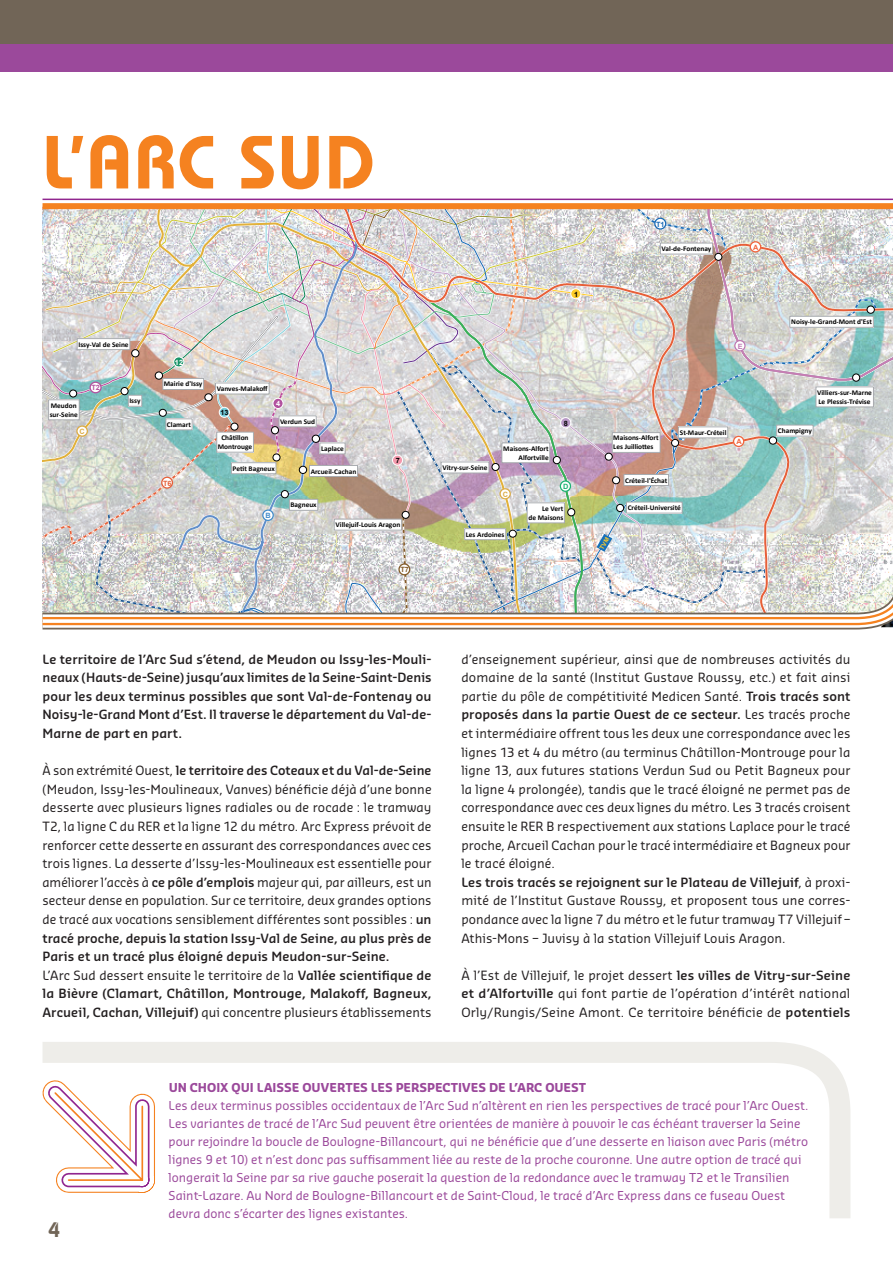
<style>
.page{position:relative;width:893px;height:1263px;background:#fff}
.page>*{position:absolute;margin:0;border:0;box-sizing:border-box;transform-origin:0 0}
.t1{font:600 75px "Bauhaus";letter-spacing:.02em;color:#f58220}
.t2{font:600 21px "Bauhaus";color:#716557}
.t3{font:12.45px/18.6px "Sansa Std";letter-spacing:.005em;color:#231f20}
.t4{font:600 12.45px/18.6px "Sansa Std";letter-spacing:.005em;color:#231f20;text-align:justify}
.t5{font:12px/18px "Sansa Std";letter-spacing:.005em;color:#9b499b}
.t6{font:700 12px "Sansa Std";color:#9b499b}
.t7{font:700 7.2px/9px "Calibri";color:#000}
.t8{font:700 7.2px "Arial";color:#000}
.t9{font:700 7.2px "Arial";color:#fff}
.t10{font:700 7.2px "Arial";color:#dcad47}
.t11{font:700 7.2px "Arial";color:#f2643c}
.t12{font:700 7.2px "Arial";color:#b2519f}
.t13{font:700 7.2px "Arial";color:#e66039}
.t14{font:700 7.2px "Arial";color:#845c2a}
.t15{font:700 7.2px "Arial";color:#186ab5}
.t16{font:700 7.2px "Arial";color:#bf7ab3}
.t17{font:700 7.2px "Arial";color:#1cb375}
.t18{font:700 7.2px "Arial";color:#448dcb}
.s1{font-weight:600}
</style>
<div class="page">
<hr style="left:43px;top:199px;width:850px;height:1px;background:#90268f">
<div style="left:43px;top:203px;width:850px;height:6px;background:#f58220"></div>
<div style="left:0;top:0;width:893px;height:49px;background:#716557"></div>
<div style="left:0;top:44px;width:893px;height:27px;background:#9b499b"></div>
<svg style="left:42px;top:1042px;width:809px;height:176px"></svg>
<svg style="left:42px;top:1057px;width:136px;height:159px"></svg>
<img style="left:43px;top:209px;width:850px;height:418px">
<h1 class="t1" style="left:43px;top:117px;width:334px">L’ARC SUD</h1>
<p class="t7" style="left:78px;top:339px;width:52px">Issy-Val de Seine</p>
<p class="t7" style="left:50px;top:401px;width:30px">Meudon sur-Seine</p>
<p class="t12" style="left:91px;top:383px;width:10px">T2</p>
<p class="t10" style="left:80px;top:427px;width:7px">C</p>
<p class="t7" style="left:129px;top:396px;width:13px">Issy</p>
<p class="t9" style="left:175px;top:358px;width:10px">12</p>
<p class="t7" style="left:164px;top:379px;width:40px">Mairie d'Issy</p>
<p class="t7" style="left:167px;top:420px;width:26px">Clamart</p>
<p class="t13" style="left:163px;top:478px;width:10px">T6</p>
<p class="t7" style="left:217px;top:384px;width:52px">Vanves-Malakoff</p>
<p class="t8" style="left:220px;top:408px;width:10px">13</p>
<p class="t7" style="left:218px;top:433px;width:36px;text-align:center">Châtillon<br>Montrouge</p>
<p class="t9" style="left:276px;top:399px;width:6px">4</p>
<p class="t7" style="left:280px;top:417px;width:37px">Verdun Sud</p>
<p class="t7" style="left:321px;top:444px;width:24px">Laplace</p>
<p class="t7" style="left:233px;top:463px;width:44px">Petit Bagneux</p>
<p class="t7" style="left:311px;top:466px;width:47px">Arcueil-Cachan</p>
<p class="t18" style="left:265px;top:511px;width:7px">B</p>
<p class="t7" style="left:290px;top:500px;width:28px">Bagneux</p>
<p class="t8" style="left:396px;top:456px;width:6px">7</p>
<p class="t7" style="left:336px;top:520px;width:66px">Villejuif-Louis Aragon</p>
<p class="t14" style="left:400px;top:565px;width:10px">T7</p>
<p class="t8" style="left:574px;top:289px;width:6px">1</p>
<p class="t15" style="left:656px;top:219px;width:10px">T1</p>
<p class="t7" style="left:662px;top:244px;width:51px">Val-de-Fontenay</p>
<p class="t11" style="left:753px;top:243px;width:7px">A</p>
<p class="t16" style="left:738px;top:341px;width:6px">E</p>
<p class="t7" style="left:442px;top:463px;width:47px">Vitry-sur-Seine</p>
<p class="t7" style="left:503px;top:443px;width:47px;text-align:right">Maisons-Alfort<br>Alfortville</p>
<p class="t10" style="left:503px;top:489px;width:7px">C</p>
<p class="t8" style="left:564px;top:418px;width:6px">8</p>
<p class="t17" style="left:563px;top:482px;width:7px">D</p>
<p class="t7" style="left:613px;top:433px;width:47px">Maisons-Alfort<br>Les Juilliottes</p>
<p class="t7" style="left:625px;top:475px;width:44px">Créteil-l'Échat</p>
<p class="t7" style="left:680px;top:428px;width:48px">St-Maur-Créteil</p>
<p class="t7" style="left:528px;top:504px;width:36px;text-align:right">Le Vert<br>de Maisons</p>
<p class="t7" style="left:628px;top:503px;width:55px">Créteil-Université</p>
<p class="t7" style="left:466px;top:529px;width:40px">Les Ardoines</p>
<p class="t11" style="left:736px;top:437px;width:7px">A</p>
<p class="t7" style="left:791px;top:317px;width:82px">Noisy-le-Grand-Mont d'Est</p>
<p class="t7" style="left:817px;top:388px;width:56px">Villiers-sur-Marne<br>Le Plessis-Trévise</p>
<p class="t7" style="left:778px;top:426px;width:35px">Champigny</p>
<p class="t4" style="left:43px;top:649px;width:391px">Le territoire de l’Arc Sud s’étend, de Meudon ou Issy-les-Mouli&shy;neaux (Hauts-de-Seine) jusqu’aux limites de la Seine-Saint-Denis pour les deux terminus possibles que sont Val-de-Fontenay ou Noisy-le-Grand Mont d’Est. Il traverse le département du Val-de-Marne de part en part.</p>
<p class="t3" style="left:43px;top:760px;width:391px">À son extrémité Ouest, <span class="s1">le territoire des Coteaux et du Val-de-Seine </span>(Meudon, Issy-les-Moulineaux, Vanves) bénéficie déjà d’une bonne desserte avec plusieurs lignes radiales ou de rocade : le tramway T2, la ligne C du RER et la ligne 12 du métro. Arc Express prévoit de renforcer cette desserte en assurant des correspondances avec ces trois lignes. La desserte d’Issy-les-Moulineaux est essentielle pour améliorer l’accès à <span class="s1">ce pôle d’emplois</span> majeur qui, par ailleurs, est un secteur dense en population. Sur ce territoire, deux grandes options de tracé aux vocations sensiblement différentes sont possibles : <span class="s1">un tracé proche, depuis la station Issy-Val de Seine, au plus près de Paris et un tracé plus éloigné depuis Meudon-sur-Seine.<br></span>L’Arc Sud dessert ensuite le territoire de la <span class="s1">Vallée scientifique de la Bièvre (Clamart, Châtillon, Montrouge, Malakoff, Bagneux, Arcueil, Cachan, Villejuif)</span> qui concentre plusieurs établissements</p>
<p class="t3" style="left:461px;top:649px;width:391px">d’enseignement supérieur, ainsi que de nombreuses activités du domaine de la santé (Institut Gustave Roussy, etc.) et fait ainsi partie du pôle de compétitivité Medicen Santé. <span class="s1">Trois tracés sont proposés dans la partie Ouest de ce secteur.</span> Les tracés proche et intermédiaire offrent tous les deux une correspondance avec les lignes 13 et 4 du métro (au terminus Châtillon-Montrouge pour la ligne 13, aux futures stations Verdun Sud ou Petit Bagneux pour la ligne 4 prolongée), tandis que le tracé éloigné ne permet pas de correspondance avec ces deux lignes du métro. Les 3 tracés croisent ensuite le RER B respectivement aux stations Laplace pour le tracé proche, Arcueil Cachan pour le tracé intermédiaire et Bagneux pour le tracé éloigné.<br><span class="s1">Les trois tracés se rejoignent sur le Plateau de Villejuif</span>, à proxi&shy;mité de l’Institut Gustave Roussy, et proposent tous une corres&shy;pondance avec la ligne 7 du métro et le futur tramway T7 Villejuif – Athis-Mons – Juvisy à la station Villejuif Louis Aragon.</p>
<p class="t3" style="left:461px;top:965px;width:391px;text-align:justify">À l’Est de Villejuif, le projet dessert <span class="s1">les villes de Vitry-sur-Seine et d’Alfortville</span> qui font partie de l’opération d’intérêt national Orly/Rungis/Seine Amont. Ce territoire bénéficie de <span class="s1">potentiels</span></p>
<h2 class="t2" style="left:48px;top:1217px;width:13px">4</h2>
<p class="t6" style="left:169px;top:1080px;width:419px">UN CHOIX QUI LAISSE OUVERTES LES PERSPECTIVES DE L’ARC OU EST</p>
<p class="t5" style="left:169px;top:1096px;width:641px">Les deux terminus possibles occidentaux de l’Arc Sud n’altèrent en rien les perspectives de tracé pour l’Arc Ouest.<br>Les variantes de tracé de l’Arc Sud peuvent être orientées de manière à pouvoir le cas échéant traverser la Seine pour rejoindre la boucle de Boulogne-Billancourt, qui ne bénéficie que d’une desserte en liaison avec Paris (métro lignes 9 et 10) et n’est donc pas suffisamment liée au reste de la proche couronne. Une autre option de tracé qui longerait la Seine par sa rive gauche poserait la question de la redondance avec le tramway T2 et le Transilien Saint-Lazare. Au Nord de Boulogne-Billancourt et de Saint-Cloud, le tracé d’Arc Express dans ce fuseau Ouest devra donc s’écarter des lignes existantes.</p>
</div>
